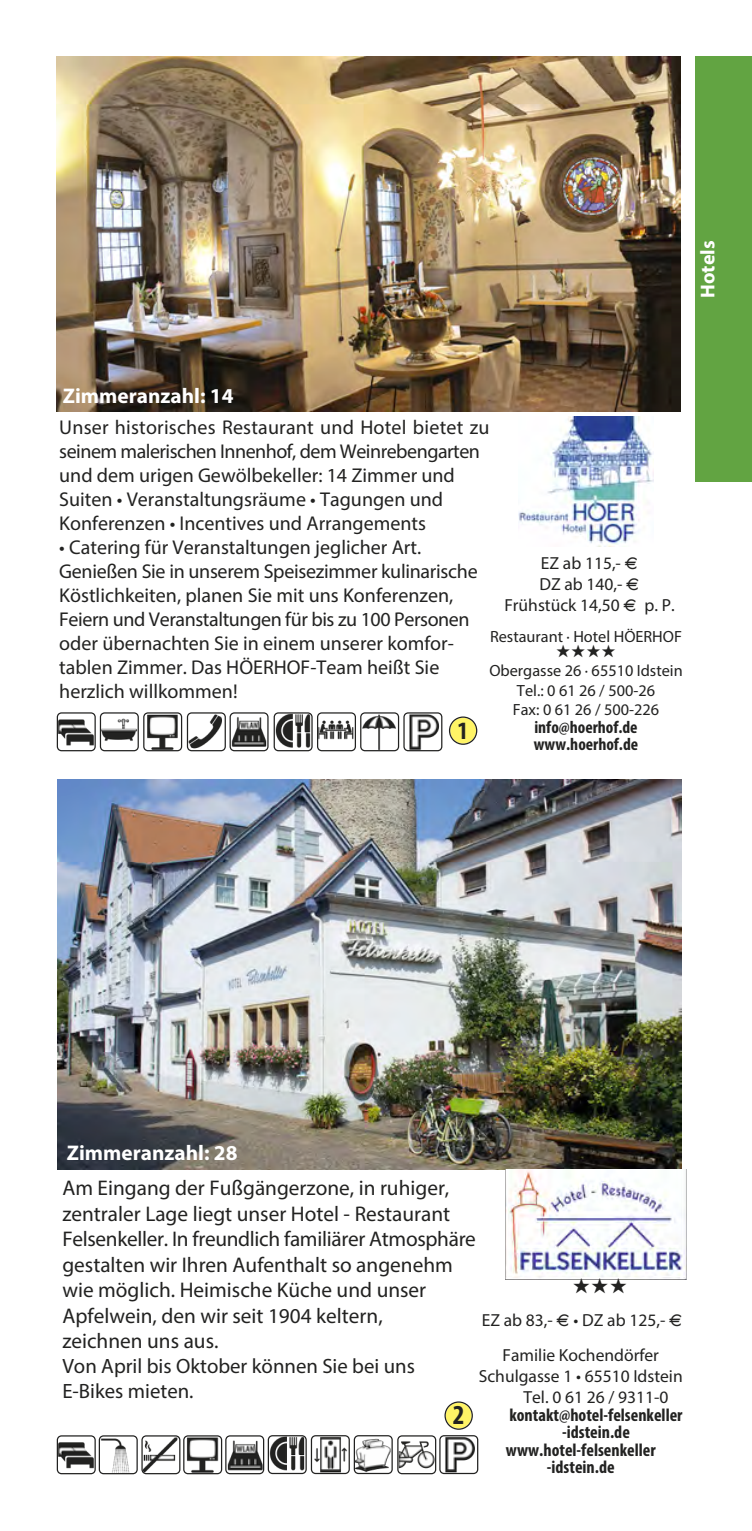
<style>
.page{position:relative;width:752px;height:1531px;background:#fff}
.page>*{position:absolute;margin:0;border:0;box-sizing:border-box;transform-origin:0 0}
.t1{font:700 condensed 27.5px "Myriad Pro";color:#222221}
.t2{font:700 condensed 25px "Myriad Pro";color:#222221}
.t3{font:21.25px/25.5px "Myriad Pro";color:#222221}
.t4{font:700 21.25px "Myriad Pro";color:#fff}
.t5{font:21.25px "Zapf Dingbats";color:#222221}
.t6{font:20.75px/25px "Myriad Pro";color:#222221}
.t7{font:20px/24px "Myriad Pro";color:#222221}
.t8{font:700 20px "Myriad Pro";color:#fff}
.t9{font:700 condensed 18px "Myriad Pro";color:#222221}
.t10{font:17.5px/21px "Myriad Pro";color:#222221;text-align:center}
.t11{font:700 condensed 17.5px/17.5px "Myriad Pro";color:#222221}
.t12{font:17.5px "Zapf Dingbats";color:#222221}
.t13{font:16.25px/19.5px "Myriad Pro";color:#222221;text-align:center}
.s1{font-family:"Euro font";font-size:15px}
</style>
<div class="page">
<img style="left:57px;top:780px;width:623px;height:389px">
<img style="left:501px;top:1169px;width:186px;height:111px">
<img style="left:57px;top:57px;width:623px;height:354px">
<svg style="left:448px;top:716px;width:29px;height:29px"></svg>
<img style="left:518px;top:417px;width:135px;height:129px">
<svg style="left:57px;top:712px;width:385px;height:39px"></svg>
<img style="left:404px;top:713px;width:37px;height:37px">
<svg style="left:57px;top:1401px;width:421px;height:73px"></svg>
<img style="left:398px;top:1436px;width:37px;height:37px">
<div style="left:694px;top:57px;width:57px;height:425px;background:#62a442"></div>
<p class="t8" style="left:699px;top:298px;width:59px;rotate:-90deg">Hotels</p>
<p class="t4" style="left:63px;top:387px;width:172px">Zimmeranzahl: 14</p>
<p class="t7" style="left:59px;top:417px;width:431px">Unser historisches Restaurant und Hotel bietet zu seinem malerischen Innenhof, dem Weinrebengarten und dem urigen Gewölbekeller: 14 Zimmer und Suiten • Veranstaltungsräume • Tagungen und Konferenzen • Incentives und Arrangements</p>
<p class="t7" style="left:59px;top:537px;width:420px">• Catering für Veranstaltungen jeglicher Art.<br>Genießen Sie in unserem Speisezimmer kulinarische Köstlichkeiten, planen Sie mit uns Konferenzen, Feiern und Veranstaltungen für bis zu 100 Personen oder übernachten Sie in einem unserer komfor&shy;tablen Zimmer. Das HÖERHOF-Team heißt Sie herzlich willkommen!</p>
<p class="t10" style="left:504px;top:554px;width:172px">EZ ab 115,- <span class="s1">E<br></span>DZ ab 140,- <span class="s1">E<br></span>Frühstück 14,50 <span class="s1">E</span> p. P.</p>
<p class="t13" style="left:489px;top:628px;width:193px">Restaurant · Hotel HÖERHOF</p>
<p class="t12" style="left:556px;top:643px;width:61px">★★★★</p>
<p class="t13" style="left:489px;top:662px;width:195px">Obergasse 26 · 65510 Idstein<br>Tel.: 0 61 26 / 500-26<br>Fax: 0 61 26 / 500-226</p>
<p class="t11" style="left:533px;top:719px;width:106px">info@hoerhof.de www.hoerhof.de</p>
<p class="t2" style="left:457px;top:720px;width:12px">1</p>
<p class="t4" style="left:67px;top:1144px;width:172px">Zimmeranzahl: 28</p>
<p class="t3" style="left:62px;top:1177px;width:415px">Am Eingang der Fußgängerzone, in ruhiger, zentraler Lage liegt unser Hotel - Restaurant Felsenkeller. In freundlich familiärer Atmosphäre gestalten wir Ihren Aufenthalt so angenehm wie möglich. Heimische Küche und unser Apfelwein, den wir seit 1904 keltern,<br>zeichnen uns aus.</p>
<p class="t6" style="left:62px;top:1355px;width:354px">Von April bis Oktober können Sie bei uns<br>E-Bikes mieten.</p>
<p class="t5" style="left:572px;top:1276px;width:56px">★★★</p>
<p class="t10" style="left:481px;top:1311px;width:202px">EZ ab 83,- <span class="s1">E</span> • DZ ab 125,- <span class="s1">E</span></p>
<p class="t10" style="left:502px;top:1346px;width:158px">Familie Kochendörfer</p>
<p class="t10" style="left:478px;top:1367px;width:205px">Schulgasse 1 • 65510 Idstein</p>
<p class="t10" style="left:523px;top:1388px;width:146px">Tel. 0 61 26 / 9311-0</p>
<p class="t9" style="left:509px;top:1407px;width:174px">kontakt@hotel-felsenkeller</p>
<p class="t9" style="left:561px;top:1425px;width:69px">-idstein.de</p>
<p class="t9" style="left:505px;top:1442px;width:151px">www.hotel-felsenkeller</p>
<p class="t9" style="left:546px;top:1460px;width:69px">-idstein.de</p>
<h1 class="t1" style="left:452px;top:1403px;width:13px">2</h1>
</div>
